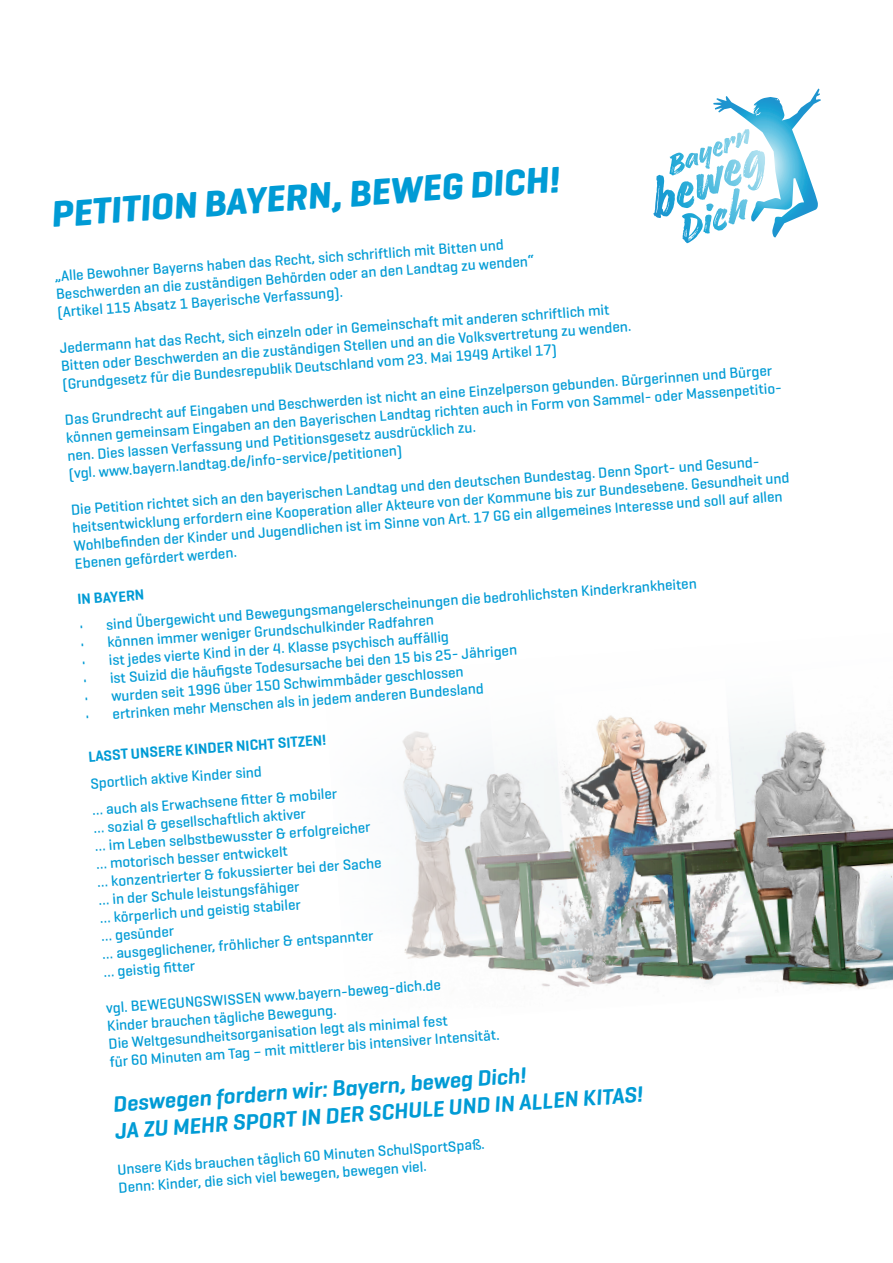
<style>
.page{position:relative;width:893px;height:1263px;background:#fff}
.page>*{position:absolute;margin:0;border:0;box-sizing:border-box;transform-origin:0 0}
.t1{font:italic 700 37.5px "Geogrotesque";color:#009bd5}
.t2{font:italic 600 22.5px/27px "Geogrotesque";color:#009bd5}
.t3{font:500 15px/18px "Geogrotesque";color:#009bd5}
.t4{font:600 15px "Geogrotesque";color:#009bd5}
</style>
<div class="page">
<img style="left:402px;top:715px;width:491px;height:274px">
<svg style="left:653px;top:89px;width:168px;height:154px"></svg>
<h1 class="t1" style="left:49px;top:191px;width:511px;rotate:-4deg">PETITION BAYERN, BEWEG DICH!</h1>
<p class="t3" style="left:54px;top:267px;width:481px;rotate:-4deg">„Alle Bewohner Bayerns haben das Recht, sich schriftlich mit Bitten und<br>Beschwerden an die zuständigen Behörden oder an den Landtag zu wenden“ (Artikel 115 Absatz 1 Bayerische Verfassung).</p>
<p class="t3" style="left:59px;top:339px;width:573px;rotate:-4deg">Jedermann hat das Recht, sich einzeln oder in Gemeinschaft mit anderen schriftlich mit<br>Bitten oder Beschwerden an die zuständigen Stellen und an die Volksvertretung zu wenden. (Grundgesetz für die Bundesrepublik Deutschland vom 23. Mai 1949 Artikel 17)</p>
<p class="t3" style="left:64px;top:410px;width:720px;rotate:-4deg">Das Grundrecht auf Eingaben und Beschwerden ist nicht an eine Einzelperson gebunden. Bürgerinnen und Bürger können gemeinsam Eingaben an den Bayerischen Landtag richten auch in Form von Sammel- oder Massenpetitio&shy;nen. Dies lassen Verfassung und Petitionsgesetz ausdrücklich zu.<br>(vgl. www.bayern.landtag.de/info-service/petitionen)</p>
<p class="t3" style="left:71px;top:500px;width:720px;rotate:-4deg">Die Petition richtet sich an den bayerischen Landtag und den deutschen Bundestag. Denn Sport- und Gesund&shy;heitsentwicklung erfordern eine Kooperation aller Akteure von der Kommune bis zur Bundesebene. Gesundheit und Wohlbefi nden der Kinder und Jugendlichen ist im Sinne von Art. 17 GG ein allgemeines Interesse und soll auf allen Ebenen gefördert werden.</p>
<p class="t4" style="left:77px;top:590px;width:69px;rotate:-4deg">IN BAYERN</p>
<p class="t3" style="left:79px;top:617px;width:620px;rotate:-4deg">• sind Übergewicht und Bewegungsmangelerscheinungen die bedrohlichsten Kinderkrankheiten</p>
<p class="t3" style="left:80px;top:635px;width:356px;rotate:-4deg">• können immer weniger Grundschulkinder Radfahren</p>
<p class="t3" style="left:81px;top:653px;width:369px;rotate:-4deg">• ist jedes vierte Kind in der 4. Klasse psychisch auff ällig</p>
<p class="t3" style="left:82px;top:671px;width:436px;rotate:-4deg">• ist Suizid die häufi gste Todesursache bei den 15 bis 25- Jährigen</p>
<p class="t3" style="left:84px;top:689px;width:382px;rotate:-4deg">• wurden seit 1996 über 150 Schwimmbäder geschlossen</p>
<p class="t3" style="left:85px;top:707px;width:401px;rotate:-4deg">• ertrinken mehr Menschen als in jedem anderen Bundesland</p>
<p class="t4" style="left:88px;top:747px;width:240px;rotate:-4deg">LASST UNSERE KINDER NICHT SITZEN!</p>
<p class="t3" style="left:89px;top:770px;width:247px;line-height:27px;rotate:-4deg">Sportlich aktive Kinder sind<br>… auch als Erwachsene fi tter &amp; mobiler</p>
<p class="t3" style="left:93px;top:819px;width:286px;rotate:-4deg">… sozial &amp; gesellschaftlich aktiver<br>… im Leben selbstbewusster &amp; erfolgreicher … motorisch besser entwickelt<br>… konzentrierter &amp; fokussierter bei der Sache … in der Schule leistungsfähiger<br>… körperlich und geistig stabiler<br>… gesünder<br>… ausgeglichener, fröhlicher &amp; entspannter … geistig fi tter</p>
<p class="t3" style="left:105px;top:998px;width:392px;rotate:-4deg">vgl. BEWEGUNGSWISSEN www.bayern-beweg-dich.de<br>Kinder brauchen tägliche Bewegung.<br>Die Weltgesundheitsorganisation legt als minimal fest<br>für 60 Minuten am Tag – mit mittlerer bis intensiver Intensität.</p>
<h2 class="t2" style="left:112px;top:1090px;width:531px;rotate:-4deg">Deswegen fordern wir: Bayern, beweg Dich!<br>JA ZU MEHR SPORT IN DER SCHULE UND IN ALLEN KITAS!</h2>
<p class="t3" style="left:117px;top:1160px;width:370px;rotate:-4deg">Unsere Kids brauchen täglich 60 Minuten SchulSportSpaß.<br>Denn: Kinder, die sich viel bewegen, bewegen viel.</p>
</div>
